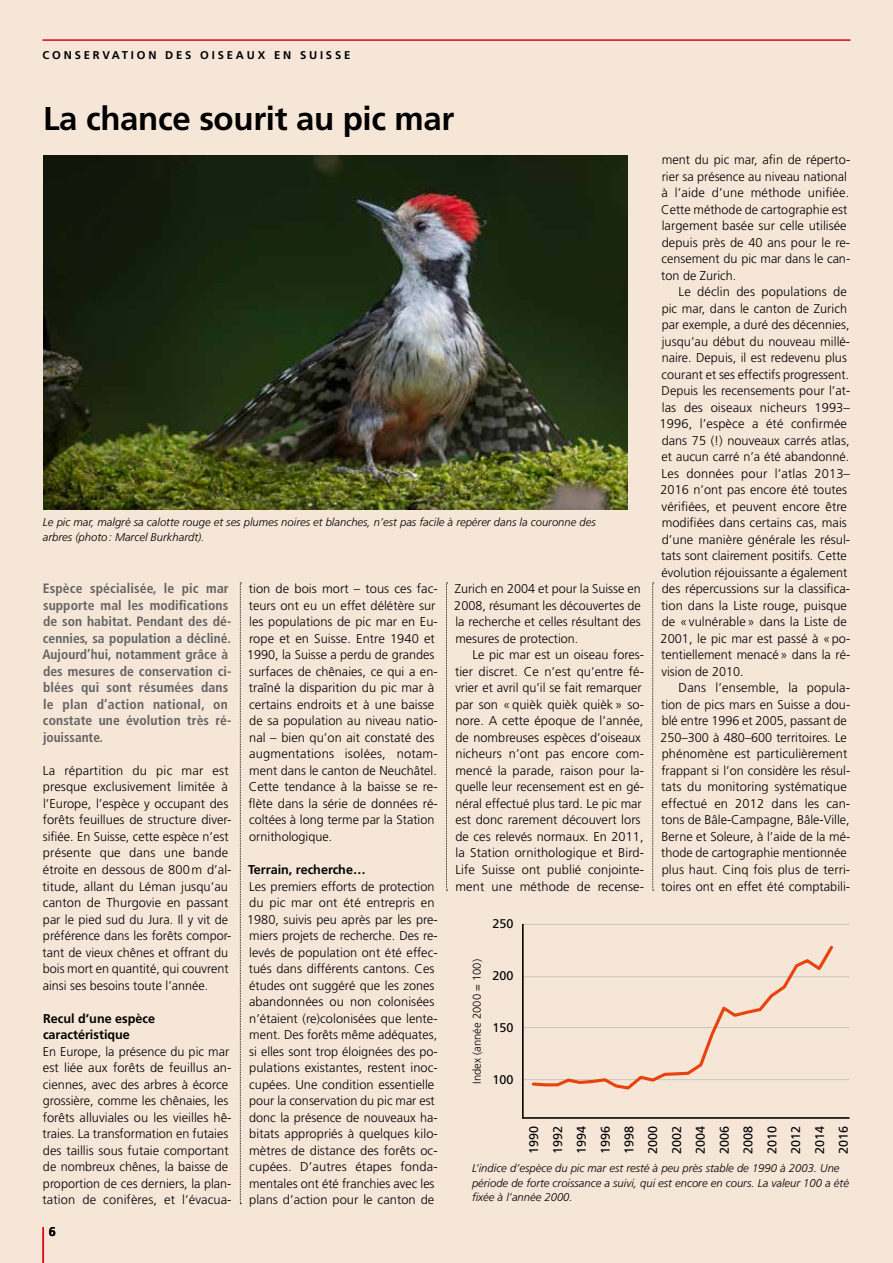
<style>
.page{position:relative;width:893px;height:1263px;background:#f6e6d8}
.page>*{position:absolute;margin:0;border:0;box-sizing:border-box;transform-origin:0 0}
.t1{font:700 33px "Frutiger";letter-spacing:-.01em;color:#000}
.t2{font:700 condensed 13.5px/16.5px "Frutiger";letter-spacing:.005em;color:#636362}
.t3{font:300 12.75px/16.5px "Frutiger";color:#000}
.t4{font:700 12.75px/16.5px "Frutiger";color:#000}
.t5{font:12.6px/23.9px "Frutiger";color:#000;text-align:justify}
.t6{font:italic 300 11.25px/14.2px "Frutiger";color:#000}
.t7{font:700 11.25px "Frutiger";letter-spacing:.25em;color:#000}
.t8{font:300 11.25px "Frutiger";color:#000}
</style>
<div class="page">
<hr style="left:43px;top:39px;width:807px;height:2px;background:#e3000f">
<hr style="left:43px;top:1227px;width:1px;height:36px;background:#e3000f">
<img style="left:43px;top:155px;width:584px;height:355px">
<hr style="left:523px;top:924px;width:326px;height:1px;background:#c5c6c6">
<hr style="left:523px;top:976px;width:326px;height:1px;background:#c5c6c6">
<hr style="left:523px;top:1027px;width:326px;height:1px;background:#c5c6c6">
<hr style="left:523px;top:1079px;width:326px;height:1px;background:#c5c6c6">
<svg style="left:530px;top:945px;width:306px;height:145px"></svg>
<hr style="left:522px;top:924px;width:2px;height:195px;background:#000">
<hr style="left:523px;top:1117px;width:326px;height:2px;background:#000">
<svg style="left:240px;top:583px;width:1px;height:621px"></svg>
<svg style="left:446px;top:583px;width:2px;height:308px"></svg>
<svg style="left:652px;top:583px;width:2px;height:308px"></svg>
<p class="t7" style="left:43px;top:49px;width:309px">CONSERVATION DES OISEAUX EN SUISSE</p>
<h1 class="t1" style="left:43px;top:99px;width:413px">La chance sourit au pic mar</h1>
<p class="t3" style="left:661px;top:152px;width:190px">ment du pic mar, afin de réperto&shy;rier sa présence au niveau national à l’aide d’une méthode unifiée.<br>Cette méthode de cartographie est largement basée sur celle utilisée depuis près de 40 ans pour le re&shy;censement du pic mar dans le can&shy;ton de Zurich.</p>
<p class="t3" style="left:660px;top:284px;width:192px;text-indent:19px">Le déclin des populations de pic mar, dans le canton de Zurich par exemple, a duré des décennies, jusqu’au début du nouveau millé&shy;naire. Depuis, il est redevenu plus courant et ses effectifs progressent.<br>Depuis les recensements pour l’at&shy;las des oiseaux nicheurs 1993–<br>1996, l’espèce a été confirmée dans 75 (!) nouveaux carrés atlas, et aucun carré n’a été abandonné.<br>Les données pour l’atlas 2013–<br>2016 n’ont pas encore été toutes vérifiées, et peuvent encore être modifiées dans certains cas, mais d’une manière générale les résul&shy;tats sont clairement positifs. Cette évolution réjouissante a également des répercussions sur la classifica&shy;tion dans la Liste rouge, puisque de «vulnérable» dans la Liste de<br>2001, le pic mar est passé à «po&shy;tentiellement menacé» dans la ré&shy;vision de 2010.</p>
<p class="t3" style="left:661px;top:680px;width:191px;text-indent:18px">Dans l’ensemble, la popula&shy;tion de pics mars en Suisse a dou&shy;blé entre 1996 et 2005, passant de 250–300 à 480–600 territoires. Le phénomène est particulièrement frappant si l’on considère les résul&shy;tats du monitoring systématique effectué en 2012 dans les can&shy;tons de Bâle-Campagne, Bâle-Ville, Berne et Soleure, à l’aide de la mé&shy;thode de cartographie mentionnée plus haut. Cinq fois plus de terri&shy;toires ont en effet été comptabili-</p>
<p class="t6" style="left:43px;top:515px;width:554px">Le pic mar, malgré sa calotte rouge et ses plumes noires et blanches, n’est pas facile à repérer dans la couronne des arbres (photo: Marcel Burkhardt).</p>
<p class="t2" style="left:42px;top:580px;width:191px">Espèce spécialisée, le pic mar supporte mal les modifications de son habitat. Pendant des dé&shy;cennies, sa population a décliné.<br>Aujourd’hui, notamment grâce à des mesures de conservation ci&shy;blées qui sont résumées dans le plan d’action national, on constate une évolution très ré&shy;jouissante.</p>
<p class="t3" style="left:43px;top:762px;width:190px">La répartition du pic mar est presque exclusivement limitée à l’Europe, l’espèce y occupant des forêts feuillues de structure diver&shy;sifiée. En Suisse, cette espèce n’est présente que dans une bande étroite en dessous de 800m d’al&shy;titude, allant du Léman jusqu’au canton de Thurgovie en passant par le pied sud du Jura. Il y vit de préférence dans les forêts compor&shy;tant de vieux chênes et offrant du bois mort en quantité, qui couvrent ainsi ses besoins toute l’année.</p>
<p class="t4" style="left:43px;top:1010px;width:114px">Recul d’une espèce caractéristique</p>
<p class="t3" style="left:43px;top:1043px;width:190px">En Europe, la présence du pic mar est liée aux forêts de feuillus an&shy;ciennes, avec des arbres à écorce grossière, comme les chênaies, les forêts alluviales ou les vieilles hê&shy;traies. La transformation en futaies des taillis sous futaie comportant de nombreux chênes, la baisse de proportion de ces derniers, la plan&shy;tation de conifères, et l’évacua-</p>
<p class="t3" style="left:247px;top:581px;width:192px">tion de bois mort – tous ces fac&shy;teurs ont eu un effet délétère sur les populations de pic mar en Eu&shy;rope et en Suisse. Entre 1940 et<br>1990, la Suisse a perdu de grandes surfaces de chênaies, ce qui a en&shy;traîné la disparition du pic mar à certains endroits et à une baisse de sa population au niveau natio&shy;nal – bien qu’on ait constaté des augmentations isolées, notam&shy;ment dans le canton de Neuchâtel.<br>Cette tendance à la baisse se re&shy;flète dans la série de données ré&shy;coltées à long terme par la Station ornithologique.</p>
<p class="t4" style="left:248px;top:861px;width:119px">Terrain, recherche…</p>
<p class="t3" style="left:247px;top:878px;width:192px">Les premiers efforts de protection du pic mar ont été entrepris en 1980, suivis peu après par les pre&shy;miers projets de recherche. Des re&shy;levés de population ont été effec&shy;tués dans différents cantons. Ces études ont suggéré que les zones abandonnées ou non colonisées n’étaient (re)colonisées que lente&shy;ment. Des forêts même adéquates, si elles sont trop éloignées des po&shy;pulations existantes, restent inoc&shy;cupées. Une condition essentielle pour la conservation du pic mar est donc la présence de nouveaux ha&shy;bitats appropriés à quelques kilo&shy;mètres de distance des forêts oc&shy;cupées. D’autres étapes fonda&shy;mentales ont été franchies avec les plans d’action pour le canton de</p>
<p class="t3" style="left:454px;top:581px;width:188px;text-align:justify">Zurich en 2004 et pour la Suisse en 2008, résumant les découvertes de la recherche et celles résultant des mesures de protection.</p>
<p class="t3" style="left:455px;top:647px;width:190px;text-indent:17px">Le pic mar est un oiseau fores&shy;tier discret. Ce n’est qu’entre fé&shy;vrier et avril qu’il se fait remarquer par son «quièk quièk quièk» so&shy;nore. A cette époque de l’année, de nombreuses espèces d’oiseaux nicheurs n’ont pas encore com&shy;mencé la parade, raison pour la&shy;quelle leur recensement est en gé&shy;néral effectué plus tard. Le pic mar est donc rarement découvert lors de ces relevés normaux. En 2011, la Station ornithologique et Bird-<br>Life Suisse ont publié conjointe&shy;ment une méthode de recense-</p>
<p class="t5" style="left:492px;top:912px;width:23px">250</p>
<p class="t8" style="left:471px;top:1083px;width:126px;rotate:-90deg">Index (année 2000 = 100)</p>
<p class="t5" style="left:492px;top:964px;width:23px">200</p>
<p class="t5" style="left:492px;top:1015px;width:23px">150</p>
<p class="t5" style="left:492px;top:1067px;width:23px">100</p>
<p class="t5" style="left:522px;top:1154px;width:30px;rotate:-90deg">1990<br>1992<br>1994<br>1996<br>1998<br>2000<br>2002<br>2004<br>2006<br>2008<br>2010<br>2012<br>2014<br>2016</p>
<p class="t6" style="left:472px;top:1161px;width:378px">L’indice d’espèce du pic mar est resté à peu près stable de 1990 à 2003. Une période de forte croissance a suivi, qui est encore en cours. La valeur 100 a été fixée à l’année 2000.</p>
<p class="t4" style="left:49px;top:1223px;width:9px">6</p>
</div>
